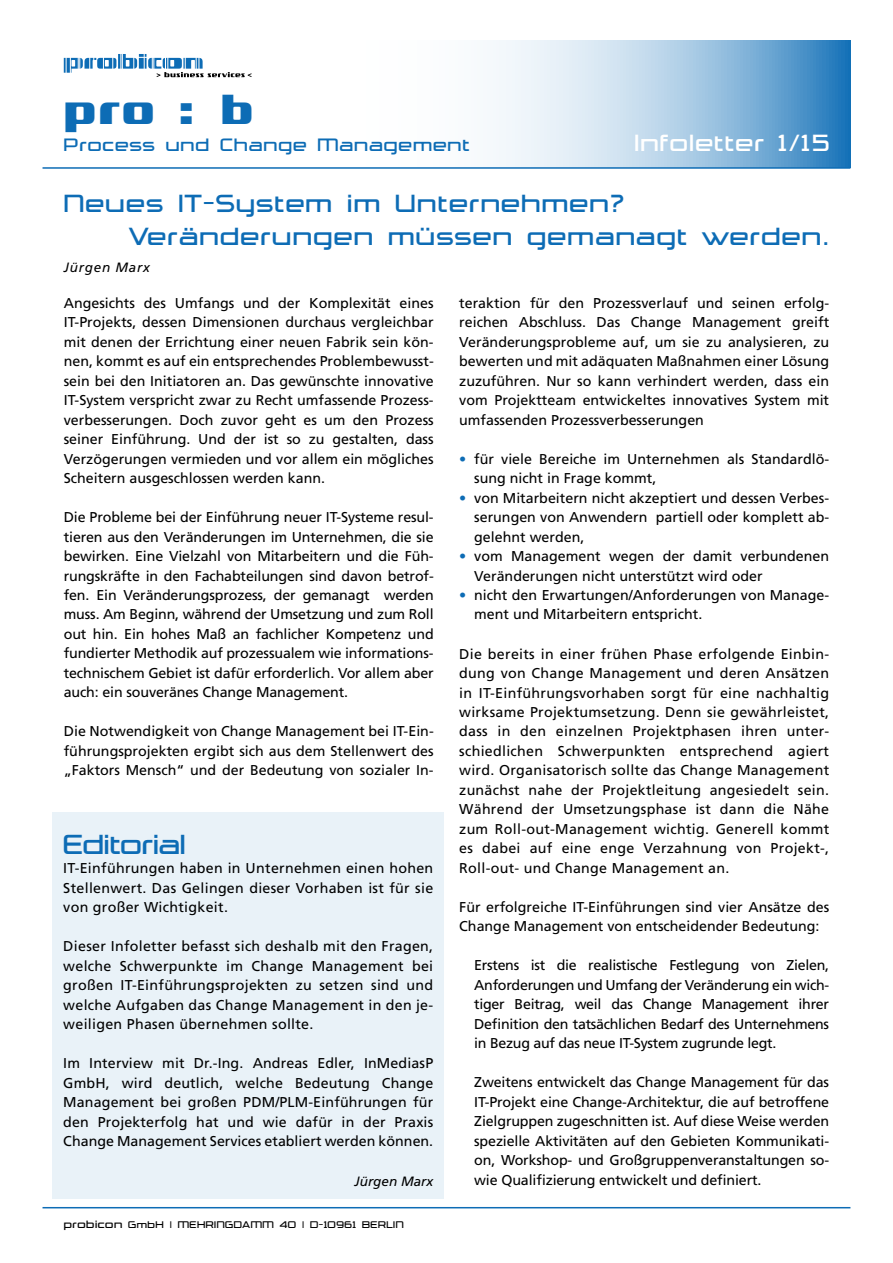
<style>
.page{position:relative;width:893px;height:1263px;background:#fff}
.page>*{position:absolute;margin:0;border:0;box-sizing:border-box;transform-origin:0 0}
.t1{font:700 45.75px "Trade Marker";color:#0d6cb5}
.t2{font:300 30px "Trade Marker";color:#0d6cb5}
.t3{font:300 27px/33px "Trade Marker";letter-spacing:.055em;color:#0d6cb5}
.t4{font:300 25.5px "Trade Marker";letter-spacing:.055em;color:#fff}
.t5{font:300 19.5px "Trade Marker";letter-spacing:.055em;color:#0d6cb5}
.t6{font:14.25px/19.5px "Frutiger";color:#000;text-align:justify}
.t7{font:italic 13.5px "Frutiger";letter-spacing:.055em;color:#000}
.t8{font:italic 13.5px "Frutiger";color:#000}
.t9{font:300 10.5px "Trade Marker";letter-spacing:.055em;color:#000}
.s1{color:#0d6cb5}
.s2{font-size:11.55px}
</style>
<div class="page">
<hr style="left:43px;top:1207px;width:807px;height:1px;background:#0d6cb5">
<svg style="left:63px;top:40px;width:787px;height:127px"></svg>
<svg style="left:64px;top:51px;width:187px;height:26px"></svg>
<hr style="left:43px;top:167px;width:807px;height:2px;background:#0d6cb5">
<div style="left:53px;top:812px;width:391px;height:387px;background:#e9f2f8"></div>
<h1 class="t1" style="left:64px;top:83px;width:191px">pro : b</h1>
<h3 class="t5" style="left:64px;top:133px;width:407px">Process und Change Management</h3>
<h3 class="t4" style="left:634px;top:128px;width:196px">Infoletter 1/15</h3>
<h3 class="t3" style="left:129px;top:187px;width:702px;text-indent:-65px">Neues IT-System im Unternehmen?<br>Veränderungen müssen gemanagt werden.</h3>
<p class="t7" style="left:64px;top:259px;width:88px">Jürgen Marx</p>
<p class="t6" style="left:64px;top:293px;width:371px">Angesichts des Umfangs und der Komplexität eines IT-Projekts, dessen Dimensionen durchaus vergleichbar mit denen der Errichtung einer neuen Fabrik sein kön&shy;nen, kommt es auf ein entsprechendes Problembewusst&shy;sein bei den Initiatoren an. Das gewünschte innovative IT-System verspricht zwar zu Recht umfassende Prozess&shy;verbesserungen. Doch zuvor geht es um den Prozess seiner Einführung. Und der ist so zu gestalten, dass Verzögerungen vermieden und vor allem ein mögliches Scheitern ausgeschlossen werden kann.</p>
<p class="t6" style="left:64px;top:507px;width:371px">Die Probleme bei der Einführung neuer IT-Systeme resul&shy;tieren aus den Veränderungen im Unternehmen, die sie bewirken. Eine Vielzahl von Mitarbeitern und die Füh&shy;rungskräfte in den Fachabteilungen sind davon betrof&shy;fen. Ein Veränderungsprozess, der gemanagt werden muss. Am Beginn, während der Umsetzung und zum Roll out hin. Ein hohes Maß an fachlicher Kompetenz und fundierter Methodik auf prozessualem wie informations&shy;technischem Gebiet ist dafür erforderlich. Vor allem aber auch: ein souveränes Change Management.</p>
<p class="t6" style="left:64px;top:722px;width:371px">Die Notwendigkeit von Change Management bei IT-Ein&shy;führungsprojekten ergibt sich aus dem Stellenwert des „Faktors Mensch“ und der Bedeutung von sozialer In-</p>
<p class="t6" style="left:459px;top:293px;width:371px">teraktion für den Prozessverlauf und seinen erfolg&shy;reichen Abschluss. Das Change Management greift Veränderungsprobleme auf, um sie zu analysieren, zu bewerten und mit adäquaten Maßnahmen einer Lösung zuzuführen. Nur so kann verhindert werden, dass ein vom Projektteam entwickeltes innovatives System mit umfassenden Prozessverbesserungen</p>
<p class="t6" style="left:474px;top:449px;width:356px;text-indent:-15px"><span class="s1">•</span> für viele Bereiche im Unternehmen als Standardlö&shy;sung nicht in Frage kommt,</p>
<p class="t6" style="left:474px;top:488px;width:356px;text-indent:-15px"><span class="s1">•</span> von Mitarbeitern nicht akzeptiert und dessen Verbes&shy;serungen von Anwendern partiell oder komplett ab&shy;gelehnt werden,</p>
<p class="t6" style="left:474px;top:546px;width:356px;text-indent:-15px"><span class="s1">•</span> vom Management wegen der damit verbundenen<br>Veränderungen nicht unterstützt wird oder</p>
<p class="t6" style="left:474px;top:585px;width:356px;text-indent:-15px"><span class="s1">•</span> nicht den Erwartungen/Anforderungen von Manage&shy;ment und Mitarbeitern entspricht.</p>
<p class="t6" style="left:459px;top:644px;width:371px">Die bereits in einer frühen Phase erfolgende Einbin&shy;dung von Change Management und deren Ansätzen in IT-Einführungsvorhaben sorgt für eine nachhaltig wirksame Projektumsetzung. Denn sie gewährleistet, dass in den einzelnen Projektphasen ihren unter&shy;schiedlichen Schwerpunkten entsprechend agiert wird. Organisatorisch sollte das Change Management zunächst nahe der Projektleitung angesiedelt sein.<br>Während der Umsetzungsphase ist dann die Nähe zum Roll-out-Management wichtig. Generell kommt es dabei auf eine enge Verzahnung von Projekt-, Roll-out- und Change Management an.</p>
<p class="t6" style="left:459px;top:897px;width:371px">Für erfolgreiche IT-Einführungen sind vier Ansätze des<br>Change Management von entscheidender Bedeutung:</p>
<p class="t6" style="left:474px;top:956px;width:356px">Erstens ist die realistische Festlegung von Zielen, Anforderungen und Umfang der Veränderung ein wich&shy;tiger Beitrag, weil das Change Management ihrer Definition den tatsächlichen Bedarf des Unternehmens in Bezug auf das neue IT-System zugrunde legt.</p>
<p class="t6" style="left:474px;top:1073px;width:356px">Zweitens entwickelt das Change Management für das IT-Projekt eine Change-Architektur, die auf betroffene Zielgruppen zugeschnitten ist. Auf diese Weise werden spezielle Aktivitäten auf den Gebieten Kommunikati&shy;on, Workshop- und Großgruppenveranstaltungen so&shy;wie Qualifizierung entwickelt und definiert.</p>
<h2 class="t2" style="left:63px;top:827px;width:124px">Editorial</h2>
<p class="t6" style="left:63px;top:858px;width:371px">IT-Einführungen haben in Unternehmen einen hohen Stellenwert. Das Gelingen dieser Vorhaben ist für sie von großer Wichtigkeit.</p>
<p class="t6" style="left:63px;top:936px;width:371px">Dieser Infoletter befasst sich deshalb mit den Fragen, welche Schwerpunkte im Change Management bei großen IT-Einführungsprojekten zu setzen sind und welche Aufgaben das Change Management in den je&shy;weiligen Phasen übernehmen sollte.</p>
<p class="t6" style="left:63px;top:1053px;width:371px">Im Interview mit Dr.-Ing. Andreas Edler, InMediasP GmbH, wird deutlich, welche Bedeutung Change Management bei großen PDM/PLM-Einführungen für den Projekterfolg hat und wie dafür in der Praxis Change Management Services etabliert werden können.</p>
<p class="t8" style="left:354px;top:1173px;width:80px">Jürgen Marx</p>
<p class="t9" style="left:64px;top:1219px;width:341px"><span class="s2">probicon</span> GmbH | MEHRINGDAMM 40 | D-10961 BERLIN</p>
</div>
